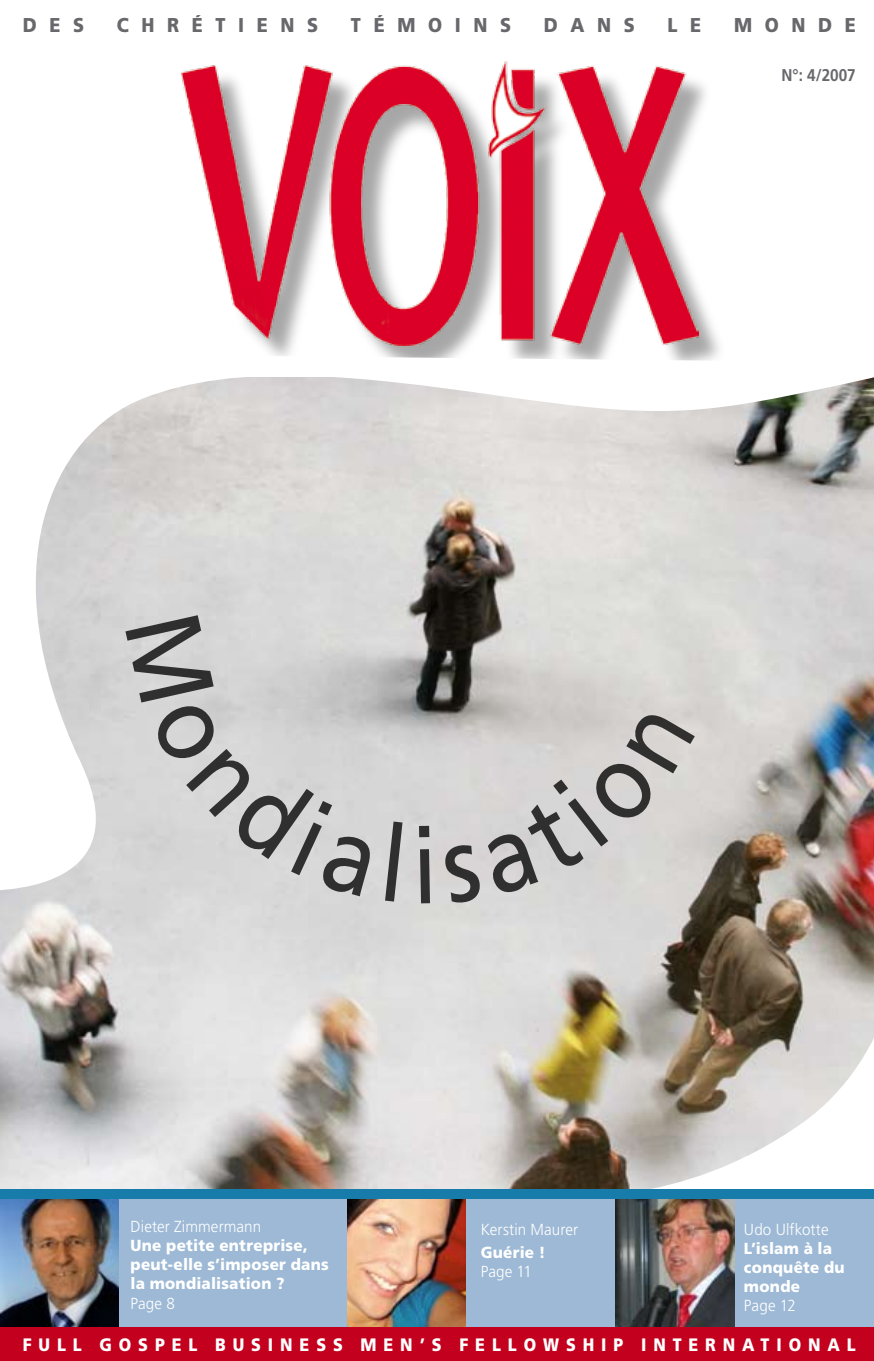
<style>
.page{position:relative;width:874px;height:1361px;background:#fff}
.page>*{position:absolute;margin:0;border:0;box-sizing:border-box;transform-origin:0 0}
.t1{font:900 20px "Frutiger CE";letter-spacing:.7em;color:#68676c;scale:.9 1}
.t2{font:900 18px "Frutiger CE";letter-spacing:.43em;color:#fff;scale:.89 1}
.t3{font:700 17px "Frutiger CE";color:#68676c;scale:.9 1}
.t4{font:900 16px/19.2px "Frutiger CE";letter-spacing:.015em;color:#fff;scale:.95 1}
.t5{font:300 16px "Frutiger CE";letter-spacing:.01em;color:#fff;scale:.95 1}
</style>
<div class="page">
<div style="left:185px;top:67px;width:542px;height:309px;background:#000;opacity:.35"></div>
<img style="left:181px;top:61px;width:517px;height:285px">
<img style="left:0;top:906px;width:873px;height:283px">
<img style="left:522px;top:935px;width:351px;height:254px">
<div style="left:0;top:1195px;width:873px;height:136px;background:#9db9d5"></div>
<img style="left:0;top:1199px;width:118px;height:128px">
<img style="left:347px;top:1199px;width:118px;height:128px">
<img style="left:615px;top:1199px;width:118px;height:128px">
<div style="left:0;top:1189px;width:873px;height:10px;background:#187cab"></div>
<svg style="left:0;top:353px;width:873px;height:553px;fill:#d9d8d6"></svg>
<div style="left:0;top:1327px;width:873px;height:34px;background:#c3001d"></div>
<svg style="left:125px;top:615px;width:250px;height:282px;background:#d4d4d4"></svg>
<svg style="left:385px;top:820px;width:17px;height:81px"></svg>
<svg style="left:419px;top:824px;width:11px;height:79px"></svg>
<svg style="left:442px;top:708px;width:252px;height:196px;background:#d5d2d1"></svg>
<p class="t1" style="left:23px;top:14px;width:70px">deS</p>
<p class="t1" style="left:117px;top:14px;width:223px">chrÉtiens</p>
<p class="t1" style="left:351px;top:14px;width:177px">tÉmoins</p>
<p class="t1" style="left:543px;top:14px;width:100px">dans</p>
<p class="t1" style="left:667px;top:14px;width:39px">l e</p>
<p class="t1" style="left:733px;top:14px;width:137px">monde</p>
<p class="t3" style="left:781px;top:66px;width:84px">N°: 4/2007</p>
<p class="t5" style="left:130px;top:1217px;width:139px">Dieter Zimmermann</p>
<p class="t4" style="left:130px;top:1235px;width:210px">Une petite entreprise, peut-elle s’imposer dans la mondialisation ?</p>
<p class="t5" style="left:130px;top:1294px;width:48px">Page 8</p>
<p class="t5" style="left:480px;top:1220px;width:104px">Kerstin Maurer</p>
<p class="t4" style="left:480px;top:1242px;width:70px">Guérie !</p>
<p class="t5" style="left:480px;top:1262px;width:56px">Page 11</p>
<p class="t5" style="left:743px;top:1220px;width:91px">Udo Ulfkotte</p>
<p class="t4" style="left:743px;top:1238px;width:107px">L’islam à la conquête du monde</p>
<p class="t5" style="left:743px;top:1296px;width:56px">Page 12</p>
<p class="t2" style="left:23px;top:1334px;width:53px">FULL</p>
<p class="t2" style="left:99px;top:1334px;width:96px">GOSPEL</p>
<p class="t2" style="left:215px;top:1334px;width:76px">BUSINE</p>
<p class="t2" style="left:316px;top:1334px;width:70px">SS MEN</p>
<p class="t2" style="left:419px;top:1334px;width:81px">’S FELLO</p>
<p class="t2" style="left:543px;top:1334px;width:130px">WSHI P INTERNATIONAL</p>
</div>
